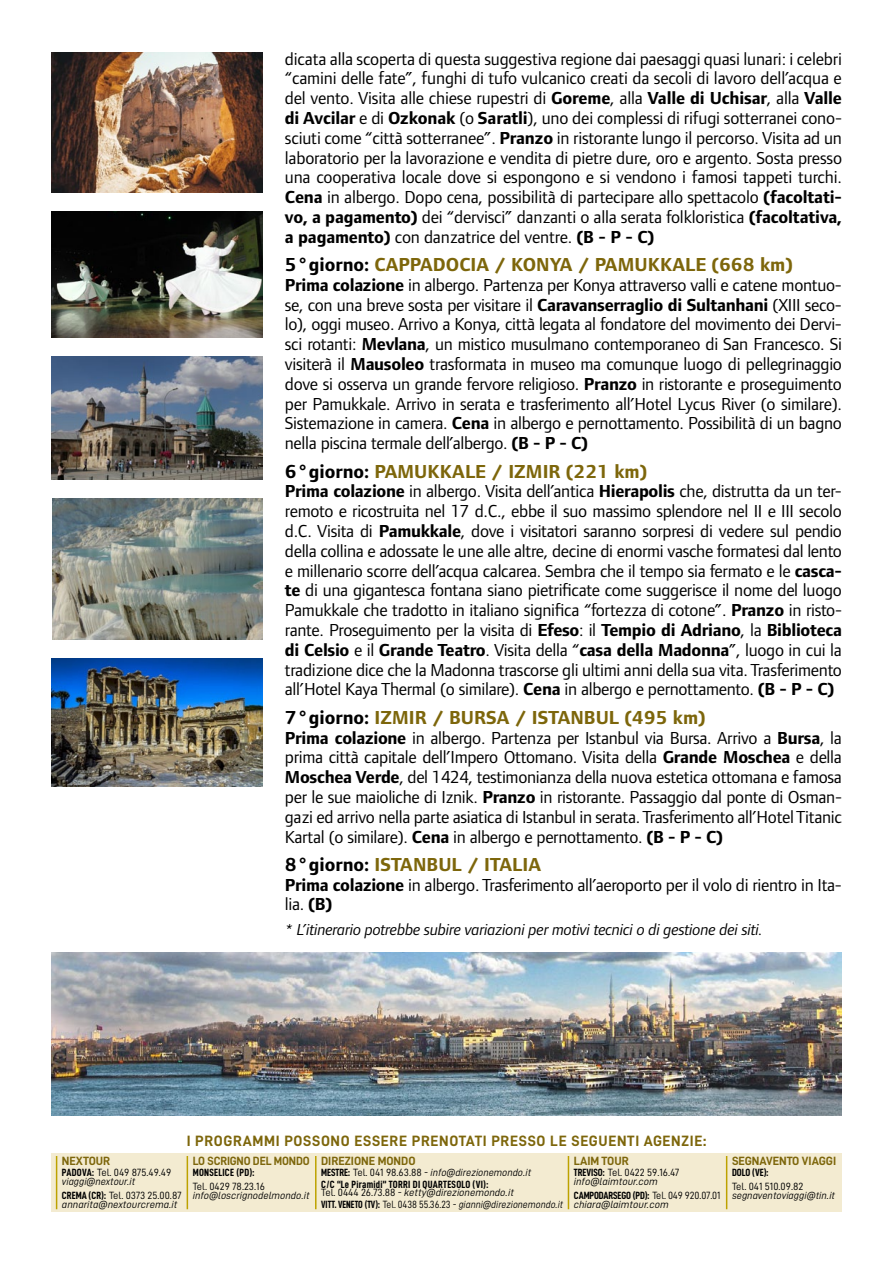
<style>
.page{position:relative;width:893px;height:1263px;background:#fff}
.page>*{position:absolute;margin:0;border:0;box-sizing:border-box;transform-origin:0 0}
.t1{font:700 19.5px "Foundry Form Sans OT2";color:#7d660b}
.t2{font:18px/19.8px "Foundry Form Sans OT2";letter-spacing:-.015em;color:#000;text-align:justify}
.t3{font:italic 16.5px "Foundry Form Sans OT2";letter-spacing:-.015em;color:#000}
.t4{font:15px "D DIN Bold";letter-spacing:.045em;color:#7d660b}
.t5{font:12px "D DIN Bold";color:#7d660b}
.t6{font:12px "D DIN Bold";color:#7d660b;scale:.96 1}
.t7{font:10.5px/11.7px "D DIN Italic";color:#000}
.t8{font:10.5px "D DIN";color:#000}
.t9{font:10.5px "D DIN Condensed Bold";letter-spacing:.025em;color:#000}
.t10{font:10.5px "D DIN Condensed Bold";letter-spacing:-.01em;color:#000}
.s1{font-weight:700}
.s2{color:#000}
.s3{font-family:"D DIN Condensed Bold"}
.s4{font-family:"D DIN"}
</style>
<div class="page">
<div style="left:51px;top:1153px;width:791px;height:59px;background:#f3ebd1"></div>
<hr style="left:56px;top:1156px;width:1px;height:53px;background:#bda200">
<hr style="left:568px;top:1156px;width:1px;height:53px;background:#bda200">
<hr style="left:726px;top:1156px;width:1px;height:53px;background:#bda200">
<hr style="left:315px;top:1156px;width:2px;height:53px;background:#bda200">
<hr style="left:187px;top:1156px;width:1px;height:53px;background:#bda200">
<img style="left:51px;top:356px;width:212px;height:123px">
<img style="left:52px;top:499px;width:211px;height:140px">
<img style="left:51px;top:211px;width:212px;height:127px">
<img style="left:51px;top:52px;width:212px;height:141px">
<img style="left:51px;top:659px;width:212px;height:128px">
<img style="left:51px;top:952px;width:791px;height:163px">
<p class="t2" style="left:285px;top:47px;width:559px">dicata alla scoperta di questa suggestiva regione dai paesaggi quasi lunari: i celebri “camini delle fate”, funghi di tufo vulcanico creati da secoli di lavoro dell’acqua e del vento. Visita alle chiese rupestri di <span class="s1">Goreme</span>, alla <span class="s1">Valle di Uchisar</span>, alla <span class="s1">Valle di Avcilar</span> e di <span class="s1">Ozkonak</span> (o <span class="s1">Saratli</span>), uno dei complessi di rifugi sotterranei cono&shy;sciuti come “città sotterranee”. <span class="s1">Pranzo</span> in ristorante lungo il percorso. Visita ad un laboratorio per la lavorazione e vendita di pietre dure, oro e argento. Sosta presso una cooperativa locale dove si espongono e si vendono i famosi tappeti turchi.<br><span class="s1">Cena</span> in albergo. Dopo cena, possibilità di partecipare allo spettacolo <span class="s1">(facoltati&shy;vo, a pagamento)</span> dei “dervisci” danzanti o alla serata folkloristica <span class="s1">(facoltativa, a pagamento)</span> con danzatrice del ventre. <span class="s1">(B - P - C)</span></p>
<p class="t1" style="left:285px;top:250px;width:509px"><span class="s2">5°giorno:</span> CAPPADOCIA / KONYA / PAMUKKALE (668 km)</p>
<p class="t2" style="left:285px;top:274px;width:559px"><span class="s1">Prima colazione</span> in albergo. Partenza per Konya attraverso valli e catene montuo&shy;se, con una breve sosta per visitare il <span class="s1">Caravanserraglio di Sultanhani</span> (XIII seco&shy;lo), oggi museo. Arrivo a Konya, città legata al fondatore del movimento dei Dervi&shy;sci rotanti: <span class="s1">Mevlana</span>, un mistico musulmano contemporaneo di San Francesco. Si visiterà il <span class="s1">Mausoleo</span> trasformata in museo ma comunque luogo di pellegrinaggio dove si osserva un grande fervore religioso. <span class="s1">Pranzo</span> in ristorante e proseguimento per Pamukkale. Arrivo in serata e trasferimento all’Hotel Lycus River (o similare).<br>Sistemazione in camera. <span class="s1">Cena</span> in albergo e pernottamento. Possibilità di un bagno nella piscina termale dell’albergo. <span class="s1">(B - P - C)</span></p>
<p class="t1" style="left:285px;top:457px;width:364px"><span class="s2">6°giorno:</span> PAMUKKALE / IZMIR (221 km)</p>
<p class="t2" style="left:285px;top:480px;width:559px"><span class="s1">Prima colazione</span> in albergo. Visita dell’antica <span class="s1">Hierapolis</span> che, distrutta da un ter&shy;remoto e ricostruita nel 17 d.C., ebbe il suo massimo splendore nel II e III secolo d.C. Visita di <span class="s1">Pamukkale</span>, dove i visitatori saranno sorpresi di vedere sul pendio della collina e adossate le une alle altre, decine di enormi vasche formatesi dal lento e millenario scorre dell’acqua calcarea. Sembra che il tempo sia fermato e le <span class="s1">casca&shy;te</span> di una gigantesca fontana siano pietrificate come suggerisce il nome del luogo Pamukkale che tradotto in italiano significa “fortezza di cotone”. <span class="s1">Pranzo</span> in risto&shy;rante. Proseguimento per la visita di <span class="s1">Efeso</span>: il <span class="s1">Tempio di Adriano</span>, la <span class="s1">Biblioteca di Celsio</span> e il <span class="s1">Grande Teatro</span>. Visita della “<span class="s1">casa della Madonna</span>”, luogo in cui la tradizione dice che la Madonna trascorse gli ultimi anni della sua vita. Trasferimento all’Hotel Kaya Thermal (o similare). <span class="s1">Cena</span> in albergo e pernottamento. <span class="s1">(B - P - C)</span></p>
<p class="t1" style="left:285px;top:703px;width:422px"><span class="s2">7°giorno:</span> IZMIR / BURSA / ISTANBUL (495 km)</p>
<p class="t2" style="left:285px;top:726px;width:559px"><span class="s1">Prima colazione</span> in albergo. Partenza per Istanbul via Bursa. Arrivo a <span class="s1">Bursa</span>, la prima città capitale dell’Impero Ottomano. Visita della <span class="s1">Grande Moschea</span> e della <span class="s1">Moschea Verde</span>, del 1424, testimonianza della nuova estetica ottomana e famosa per le sue maioliche di Iznik. <span class="s1">Pranzo</span> in ristorante. Passaggio dal ponte di Osman&shy;gazi ed arrivo nella parte asiatica di Istanbul in serata. Trasferimento all’Hotel Titanic Kartal (o similare). <span class="s1">Cena</span> in albergo e pernottamento. <span class="s1">(B - P - C)</span></p>
<p class="t1" style="left:285px;top:850px;width:258px"><span class="s2">8°giorno:</span> ISTANBUL / ITALIA</p>
<p class="t2" style="left:285px;top:874px;width:559px"><span class="s1">Prima colazione</span> in albergo. Trasferimento all’aeroporto per il volo di rientro in Ita&shy;lia. <span class="s1">(B)</span></p>
<p class="t3" style="left:285px;top:917px;width:480px">* L’itinerario potrebbe subire variazioni per motivi tecnici o di gestione dei siti.</p>
<p class="t4" style="left:187px;top:1133px;width:521px">I PROGRAMMI POSSONO ESSERE PRENOTATI PRESSO LE SEGUENTI AGENZIE:</p>
<p class="t5" style="left:62px;top:1154px;width:50px">NEXTOUR</p>
<p class="t8" style="left:62px;top:1167px;width:111px"><span class="s3">PADOVA:</span> Tel. 049 875.49.49</p>
<p class="t7" style="left:62px;top:1176px;width:75px">viaggi@nextour.it</p>
<p class="t8" style="left:62px;top:1189px;width:121px"><span class="s3">CREMA (CR):</span> Tel. 0373 25.00.87</p>
<p class="t7" style="left:62px;top:1198px;width:117px">annarita@nextourcrema.it</p>
<p class="t6" style="left:193px;top:1154px;width:123px">LO SCRIGNO DEL MONDO</p>
<p class="t9" style="left:193px;top:1167px;width:63px">MONSELICE (PD):</p>
<p class="t8" style="left:193px;top:1180px;width:74px">Tel. 0429 78.23.16</p>
<p class="t7" style="left:193px;top:1189px;width:118px">info@loscrignodelmondo.it</p>
<p class="t5" style="left:321px;top:1154px;width:96px">DIREZIONE MONDO</p>
<p class="t7" style="left:321px;top:1167px;width:212px"><span class="s3">MESTRE:</span> <span class="s4">Tel. 041 98.63.88 -</span> info@direzionemondo.it</p>
<p class="t9" style="left:321px;top:1178px;width:169px">C/C “Le Piramidi” TORRI DI QUARTESOLO (VI):</p>
<p class="t7" style="left:321px;top:1186px;width:244px"><span class="s4">Tel. 0444 26.73.88 -</span> ketty@direzionemondo.it<br><span class="s3">VITT. VENETO (TV):</span> <span class="s4">Tel. 0438 55.36.23 -</span> gianni@direzionemondo.it</p>
<p class="t5" style="left:574px;top:1154px;width:57px">LAIM TOUR</p>
<p class="t8" style="left:574px;top:1167px;width:107px"><span class="s3">TREVISO:</span> Tel. 0422 59.16.47</p>
<p class="t7" style="left:574px;top:1176px;width:86px">info@laimtour.com</p>
<p class="t10" style="left:574px;top:1189px;width:148px">CAMPODARSEGO (PD): <span class="s4">Tel. 049 920.07.01</span></p>
<p class="t7" style="left:574px;top:1198px;width:96px">chiara@laimtour.com</p>
<p class="t5" style="left:732px;top:1154px;width:106px">SEGNAVENTO VIAGGI</p>
<p class="t9" style="left:732px;top:1167px;width:38px">DOLO (VE):</p>
<p class="t8" style="left:732px;top:1180px;width:73px">Tel. 041 510.09.82</p>
<p class="t7" style="left:732px;top:1189px;width:105px">segnaventoviaggi@tin.it</p>
</div>
